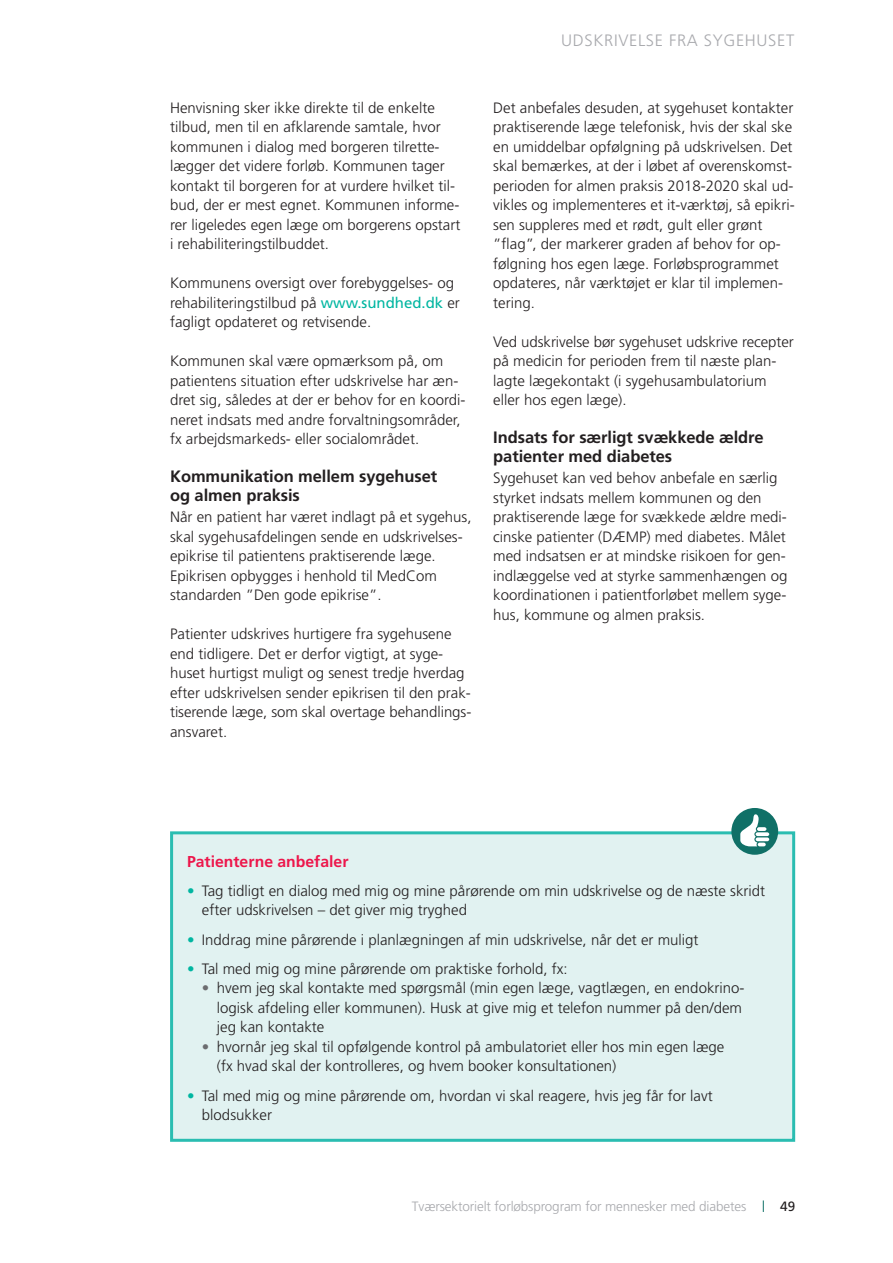
<style>
.page{position:relative;width:893px;height:1263px;background:#fff}
.page>*{position:absolute;margin:0;border:0;box-sizing:border-box;transform-origin:0 0}
.t1{font:700 16.5px/19.5px "Frutiger";letter-spacing:-.005em;color:#231f20}
.t2{font:300 16.5px "Frutiger";letter-spacing:.04em;color:#a8a9ad}
.t3{font:700 15.75px "Frutiger";color:#ed164b}
.t4{font:300 15px/19.5px "Frutiger";color:#231f20}
.t5{font:300 13.5px "Frutiger";letter-spacing:-.01em;color:#a8a9ad}
.t6{font:13.5px "Frutiger";color:#231f20}
.s1{font-weight:400;color:#00b6a1}
.s2{font-weight:700;color:#00b6a1}
.s3{font-weight:700;color:#6c6d70}
</style>
<div class="page">
<svg style="left:763px;top:1200px;width:1px;height:12px"></svg>
<div style="left:170px;top:831px;width:625px;height:311px;background:#e1f2f1;border:3px solid #2abdb1"></div>
<div style="left:731px;top:808px;width:47px;height:47px;background:#107067;border-radius:50%"></div>
<svg style="left:740px;top:814px;width:29px;height:32px"></svg>
<p class="t4" style="left:170px;top:98px;width:292px">Henvisning sker ikke direkte til de enkelte tilbud, men til en afklarende samtale, hvor kommunen i dialog med borgeren tilrette&shy;lægger det videre forløb. Kommunen tager kontakt til borgeren for at vurdere hvilket til&shy;bud, der er mest egnet. Kommunen informe&shy;rer ligeledes egen læge om borgerens opstart i rehabiliteringstilbuddet.</p>
<p class="t4" style="left:170px;top:273px;width:291px">Kommunens oversigt over forebyggelses- og rehabiliteringstilbud på <span class="s1">www.sundhed.dk</span> er fagligt opdateret og retvisende.</p>
<p class="t4" style="left:170px;top:351px;width:297px">Kommunen skal være opmærksom på, om patientens situation efter udskrivelse har æn&shy;dret sig, således at der er behov for en koordi&shy;neret indsats med andre forvaltningsområder, fx arbejdsmarkeds- eller socialområdet.</p>
<p class="t1" style="left:170px;top:466px;width:269px">Kommunikation mellem sygehuset og almen praksis</p>
<p class="t4" style="left:170px;top:507px;width:303px">Når en patient har været indlagt på et sygehus, skal sygehusafdelingen sende en udskrivelses&shy;epikrise til patientens praktiserende læge.<br>Epikrisen opbygges i henhold til MedCom standarden ”Den gode epikrise”.</p>
<p class="t4" style="left:170px;top:624px;width:303px">Patienter udskrives hurtigere fra sygehusene end tidligere. Det er derfor vigtigt, at syge&shy;huset hurtigst muligt og senest tredje hverdag efter udskrivelsen sender epikrisen til den prak&shy;tiserende læge, som skal overtage behandlings&shy;ansvaret.</p>
<p class="t2" style="left:561px;top:31px;width:235px">UDSKRIVELSE FRA SYGEHUSET</p>
<p class="t4" style="left:493px;top:98px;width:303px">Det anbefales desuden, at sygehuset kontakter praktiserende læge telefonisk, hvis der skal ske en umiddelbar opfølgning på udskrivelsen. Det skal bemærkes, at der i løbet af overenskomst&shy;perioden for almen praksis 2018-2020 skal ud&shy;vikles og implementeres et it-værktøj, så epikri&shy;sen suppleres med et rødt, gult eller grønt ”flag”, der markerer graden af behov for op&shy;følgning hos egen læge. Forløbsprogrammet opdateres, når værktøjet er klar til implemen&shy;tering.</p>
<p class="t4" style="left:493px;top:332px;width:302px">Ved udskrivelse bør sygehuset udskrive recepter på medicin for perioden frem til næste plan&shy;lagte lægekontakt (i sygehusambulatorium eller hos egen læge).</p>
<p class="t1" style="left:493px;top:427px;width:272px">Indsats for særligt svækkede ældre patienter med diabetes</p>
<p class="t4" style="left:493px;top:468px;width:296px">Sygehuset kan ved behov anbefale en særlig styrket indsats mellem kommunen og den praktiserende læge for svækkede ældre medi&shy;cinske patienter (DÆMP) med diabetes. Målet med indsatsen er at mindske risikoen for gen&shy;indlæggelse ved at styrke sammenhængen og koordinationen i patientforløbet mellem syge&shy;hus, kommune og almen praksis.</p>
<p class="t3" style="left:187px;top:852px;width:163px">Patienterne anbefaler</p>
<p class="t4" style="left:202px;top:881px;width:565px;text-indent:-15px"><span class="s2">•</span> Tag tidligt en dialog med mig og mine pårørende om min udskrivelse og de næste skridt efter udskrivelsen – det giver mig tryghed</p>
<p class="t4" style="left:187px;top:930px;width:513px"><span class="s2">•</span> Inddrag mine pårørende i planlægningen af min udskrivelse, når det er muligt</p>
<p class="t4" style="left:187px;top:959px;width:382px"><span class="s2">•</span> Tal med mig og mine pårørende om praktiske forhold, fx:</p>
<p class="t4" style="left:217px;top:979px;width:529px;text-indent:-15px"><span class="s3">•</span> hvem jeg skal kontakte med spørgsmål (min egen læge, vagtlægen, en endokrino&shy;logisk afdeling eller kommunen). Husk at give mig et telefon nummer på den/dem jeg kan kontakte</p>
<p class="t4" style="left:217px;top:1037px;width:509px;text-indent:-15px"><span class="s3">•</span> hvornår jeg skal til opfølgende kontrol på ambulatoriet eller hos min egen læge (fx hvad skal der kontrolleres, og hvem booker konsultationen)</p>
<p class="t4" style="left:202px;top:1086px;width:512px;text-indent:-15px"><span class="s2">•</span> Tal med mig og mine pårørende om, hvordan vi skal reagere, hvis jeg får for lavt blodsukker</p>
<p class="t5" style="left:412px;top:1199px;width:336px">Tværsektorielt forløbsprogram for mennesker med diabetes</p>
<p class="t6" style="left:780px;top:1198px;width:17px">49</p>
</div>
